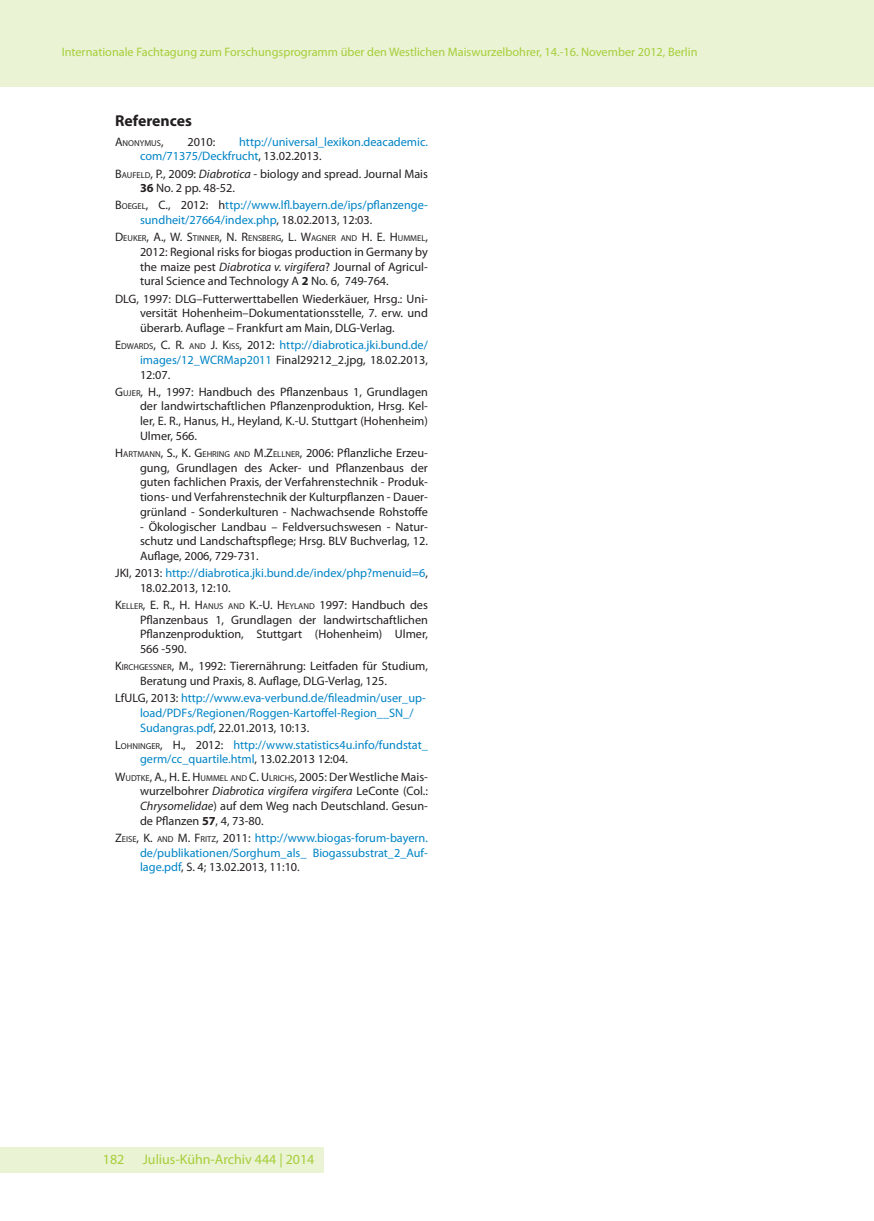
<style>
.page{position:relative;width:874px;height:1221px;background:#fff}
.page>*{position:absolute;margin:0;border:0;box-sizing:border-box;transform-origin:0 0}
.t1{font:700 15.75px "Myriad Pro";color:#231f20}
.t2{font:14px "Myriad Pro";color:#a6ce39}
.t3{font:12.25px/14.7px "Myriad Pro";color:#231f20;text-align:justify}
.t4{font:12.25px/14.7px "Myriad Pro";color:#0084c6}
.t5{font:12.25px "Myriad Pro";color:#a6ce39}
.t6{font:8.58px "Myriad Pro";color:#231f20}
.s1{font-size:12.25px}
.s2{color:#231f20}
.s3{font-style:inherit}
.s4{font-size:8.58px}
.s5{font-style:italic}
.s6{font-weight:700}
.s7{font-size:8.58px;color:#231f20}
</style>
<div class="page">
<div style="left:0;top:0;width:873px;height:87px;background:#eaf3d4"></div>
<div style="left:0;top:1147px;width:323px;height:25px;background:#eaf3d4"></div>
<p class="t5" style="left:62px;top:44px;width:637px">Internationale Fachtagung zum Forschungsprogramm über den Westlichen Maiswurzelbohrer, 14.-16. November 2012, Berlin</p>
<p class="t1" style="left:115px;top:110px;width:78px">References</p>
<p class="t6" style="left:115px;top:137px;width:50px"><span class="s1">A</span>NONYMUS<span class="s1">,</span></p>
<p class="t3" style="left:187px;top:134px;width:29px">2010:</p>
<p class="t4" style="left:140px;top:134px;width:289px;text-indent:99px">http://universal_lexikon.deacademic. com/71375/Deckfrucht<span class="s2">, 13.02.2013.</span></p>
<p class="t3" style="left:140px;top:166px;width:289px;text-indent:-25px"><span class="s3">B</span><span class="s4">AUF ELD</span><span class="s3">, P.</span>, 2009: <span class="s5">Diabrotica</span> - biology and spread. Journal Mais<br><span class="s6">36</span> No. 2 pp. 48-52.</p>
<p class="t4" style="left:140px;top:198px;width:289px;text-indent:-25px"><span class="s2">B</span><span class="s7">OEGEL</span><span class="s2">,</span> <span class="s2">C., 2012: h</span>ttp://www.lfl.bayern.de/ips/pflanzenge&shy;sundheit/27664/index.php<span class="s2">, 18.02.2013, 12:03.</span></p>
<p class="t6" style="left:115px;top:233px;width:314px"><span class="s1">D</span>EUKER<span class="s1">, A., W. S</span>TINNER<span class="s1">, N. R</span>ENSBERG<span class="s1">, L. W</span>AGNER AND <span class="s1">H. E</span><span class="s1">.</span> <span class="s1">H</span> UMMEL<span class="s1">,</span></p>
<p class="t3" style="left:140px;top:244px;width:289px">2012: Regional risks for biogas production in Germany by the maize pest <span class="s5">Diabrotica v. virgifera</span>? Journal of Agricul&shy;tural Science and Technology A <span class="s6">2</span> No. 6, 749-764.</p>
<p class="t3" style="left:140px;top:291px;width:289px;text-indent:-25px">DLG, 1997: DLG–Futterwerttabellen Wiederkäuer, Hrsg.: Uni&shy;versität Hohenheim–Dokumentationsstelle, 7. erw. und überarb. Auflage – Frankfurt am Main, DLG-Verlag.</p>
<p class="t4" style="left:140px;top:337px;width:289px;text-align:justify;text-indent:-25px"><span class="s2">E</span> <span class="s7">DWARDS</span><span class="s2">, C. R.</span> <span class="s7">AND</span> <span class="s2">J. K</span><span class="s7">ISS</span><span class="s2">, 2012:</span> http://diabrotica.jki.bund.de/ images/12_WCRMap2011 <span class="s2">Final29212_2.jpg, 18.02.2013, 12:07.</span></p>
<p class="t3" style="left:140px;top:384px;width:289px;text-indent:-25px"><span class="s3">G</span><span class="s4">UJ ER</span><span class="s3">, H</span>., 1997: Handbuch des Pflanzenbaus 1, Grundlagen der landwirtschaftlichen Pflanzenproduktion, Hrsg. Kel&shy;ler, E. R., Hanus, H., Heyland, K.-U. Stuttgart (Hohenheim)<br>Ulmer, 566.</p>
<p class="t6" style="left:115px;top:449px;width:314px"><span class="s1">H</span> ARTMANN<span class="s1">, S., K. G</span>EHRING AND <span class="s1">M.Z</span>ELLNER<span class="s1">,</span> <span class="s1">2006: Pflanzliche Erzeu-</span></p>
<p class="t3" style="left:140px;top:460px;width:289px">gung, Grundlagen des Acker- und Pflanzenbaus der guten fachlichen Praxis, der Verfahrenstechnik - Produk&shy;tions- und Verfahrenstechnik der Kulturpflanzen - Dauer&shy;grünland - Sonderkulturen - Nachwachsende Rohstoffe</p>
<p class="t3" style="left:140px;top:519px;width:289px">- Ökologischer Landbau – Feldversuchswesen - Natur&shy;schutz und Landschaftspflege; Hrsg. BLV Buchverlag, 12.<br>Auflage, 2006, 729-731.</p>
<p class="t4" style="left:140px;top:565px;width:289px;text-indent:-25px"><span class="s2">JKI, 2013:</span> http://diabrotica.jki.bund.de/index/php?menuid=6<span class="s2">,<br>18.02.2013, 12:10.</span></p>
<p class="t6" style="left:115px;top:600px;width:314px"><span class="s1">K</span>ELLER<span class="s1">, E. R., H. H</span> ANUS AND <span class="s1">K.-U. H</span> EYLAND <span class="s1">1997: Handbuch des</span></p>
<p class="t3" style="left:140px;top:612px;width:289px">Pflanzenbaus 1, Grundlagen der landwirtschaftlichen Pflanzenproduktion, Stuttgart (Hohenheim) Ulmer, 566 -590.</p>
<p class="t3" style="left:140px;top:658px;width:289px;text-indent:-25px"><span class="s3">K</span><span class="s4">IRCHGESSNER</span><span class="s3">, M.</span>, 1992: Tierernährung: Leitfaden für Studium,<br>Beratung und Praxis, 8. Auflage, DLG-Verlag, 125.</p>
<p class="t4" style="left:140px;top:690px;width:287px;text-indent:-25px"><span class="s2">LfULG, 2013:</span> http://www.eva-verbund.de/fileadmin/user_up&shy;load/PDFs/Regionen/Roggen-Kartoffel-Region__SN_/<br>Sudangras.pdf<span class="s2">, 22.01.2013, 10:13.</span></p>
<p class="t4" style="left:140px;top:737px;width:289px;text-indent:-25px"><span class="s2">L</span><span class="s7">OHNINGER</span><span class="s2">, H.,</span> <span class="s2">2012:</span> http://www.statistics4u.info/fundstat_ germ/cc_quartile.html<span class="s2">, 13.02.2013 12:04.</span></p>
<p class="t3" style="left:140px;top:768px;width:289px;text-indent:-25px"><span class="s3">W</span><span class="s4">UDTKE</span><span class="s3">, A., H. E. H</span> <span class="s4">UMMEL AND</span> <span class="s3">C</span>. <span class="s3">U</span><span class="s4">LRICHS</span><span class="s3">,</span> 2005: Der Westliche Mais&shy;wurzelbohrer <span class="s5">Diabrotica virgifera virgifera</span> LeConte (Col.:<br><span class="s5">Chrysomelidae</span>) auf dem Weg nach Deutschland. Gesun&shy;de Pflanzen <span class="s6">57</span>, 4, 73-80.</p>
<p class="t4" style="left:140px;top:830px;width:289px;text-align:justify;text-indent:-25px"><span class="s2">Z</span><span class="s7">EISE</span><span class="s2">, K.</span> <span class="s7">AND</span> <span class="s2">M. F</span><span class="s7">RITZ</span><span class="s2">, 2011:</span> http://www.biogas-forum-bayern. de/publikationen/Sorghum_als_ Biogassubstrat_2_Auf&shy;lage.pdf<span class="s2">, S. 4; 13.02.2013, 11:10.</span></p>
<p class="t2" style="left:103px;top:1150px;width:23px">182</p>
<p class="t2" style="left:143px;top:1151px;width:173px">Julius-Kühn-Archiv 444 | 2014</p>
</div>
